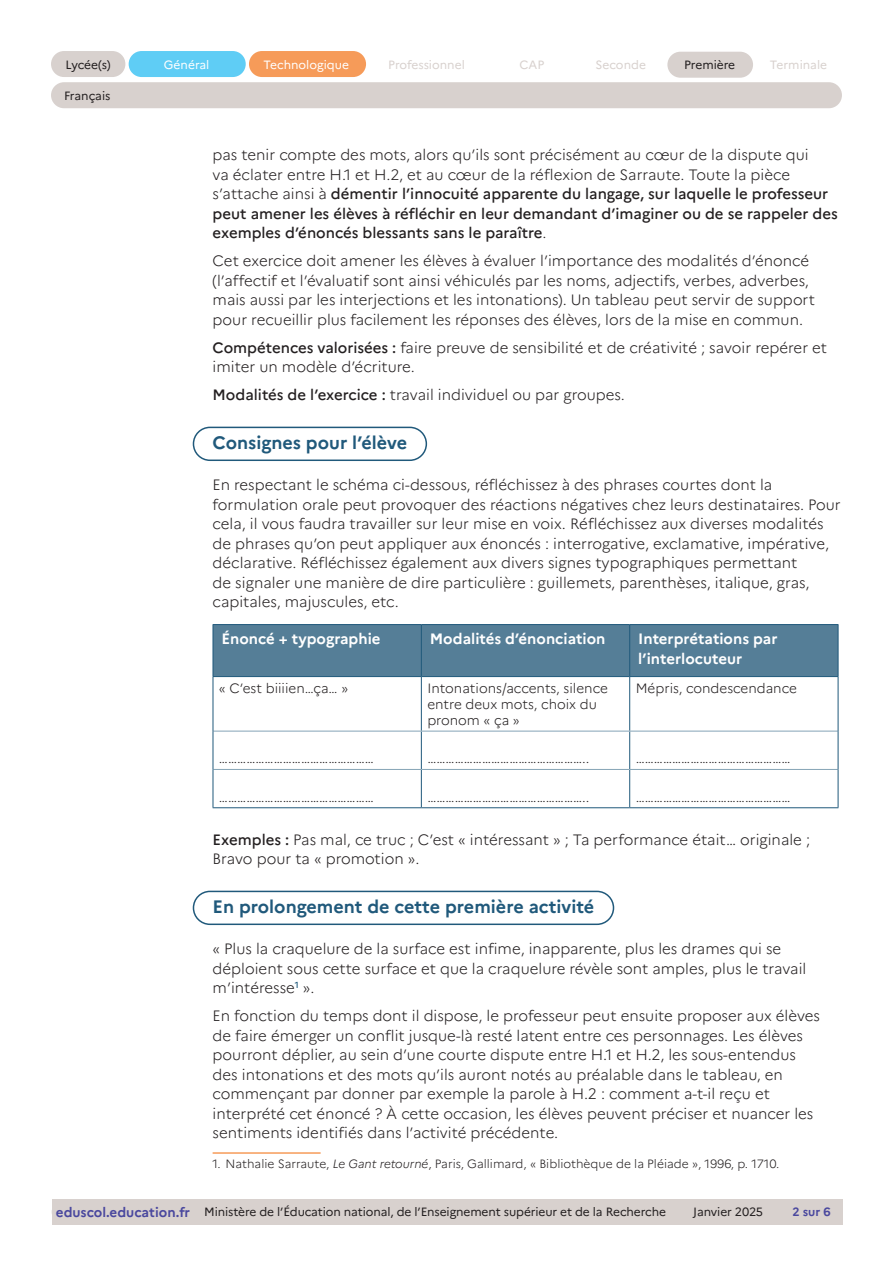
<style>
.page{position:relative;width:893px;height:1263px;background:#fff}
.page>*{position:absolute;margin:0;border:0;box-sizing:border-box;transform-origin:0 0}
._04_titre_3{font:700 18px "Marianne";color:#20597b}
.Texte_courant{font:300 15px/19.5px "Marianne";color:#231f20}
.Texte_courant-2{font:500 15px/19.5px "Marianne";color:#231f20}
.Entête_L1{font:700 15px/19.5px "Marianne";color:#fff}
.Corps{font:300 13.5px/16.2px "Marianne";color:#231f20}
.t1{font:12px "Marianne";letter-spacing:-.01em;color:#231f20}
._11_note_bas_de_page{font:300 12px "Marianne";color:#231f20}
.t2{font:12px "Marianne";color:#d8d1ce}
.t3{font:12px "Marianne";color:#fff}
.t4{font:700 12px "Marianne";color:#4a489e}
.s1{font-weight:300}
.s2{font-weight:500}
.s3{font-style:italic}
.s4{font-weight:700;font-size:13.5px;color:#4a489e}
</style>
<div class="page">
<div style="left:51px;top:51px;width:74px;height:26px;background:#d8d1ce;border-radius:13px"></div>
<div style="left:129px;top:51px;width:117px;height:26px;background:#5fcdf5;border-radius:13px"></div>
<div style="left:249px;top:51px;width:117px;height:26px;background:#f69b59;border-radius:13px"></div>
<div style="left:667px;top:52px;width:86px;height:26px;background:#d8d1ce;border-radius:13px"></div>
<div style="left:51px;top:82px;width:791px;height:26px;background:#d8d1ce;border-radius:13px"></div>
<div style="left:52px;top:1199px;width:142px;height:26px;background:#d8d1ce"></div>
<div style="left:194px;top:1199px;width:482px;height:26px;background:#d8d1ce"></div>
<div style="left:676px;top:1199px;width:104px;height:26px;background:#d8d1ce"></div>
<div style="left:780px;top:1199px;width:63px;height:26px;background:#d8d1ce"></div>
<div style="left:193px;top:427px;width:234px;height:34px;border:2px solid #20597b;border-radius:16px"></div>
<div style="left:193px;top:891px;width:421px;height:34px;border:2px solid #20597b;border-radius:16px"></div>
<div style="left:214px;top:625px;width:624px;height:51px;background:#557e97"></div>
<hr style="left:421px;top:625px;width:1px;height:51px;background:#20597b">
<hr style="left:629px;top:625px;width:1px;height:51px;background:#20597b">
<hr style="left:421px;top:677px;width:1px;height:54px;background:#20597b">
<hr style="left:629px;top:677px;width:1px;height:54px;background:#20597b">
<hr style="left:421px;top:731px;width:1px;height:38px;background:#20597b">
<hr style="left:629px;top:731px;width:1px;height:38px;background:#20597b">
<hr style="left:421px;top:770px;width:1px;height:37px;background:#20597b">
<hr style="left:629px;top:770px;width:1px;height:37px;background:#20597b">
<hr style="left:213px;top:731px;width:208px;height:1px;background:#85a4b6">
<hr style="left:421px;top:731px;width:209px;height:1px;background:#85a4b6">
<hr style="left:630px;top:731px;width:208px;height:1px;background:#85a4b6">
<hr style="left:213px;top:769px;width:208px;height:1px;background:#85a4b6">
<hr style="left:421px;top:769px;width:209px;height:1px;background:#85a4b6">
<hr style="left:630px;top:769px;width:208px;height:1px;background:#85a4b6">
<hr style="left:213px;top:677px;width:1px;height:54px;background:#20597b">
<hr style="left:838px;top:677px;width:1px;height:54px;background:#20597b">
<hr style="left:213px;top:731px;width:1px;height:38px;background:#20597b">
<hr style="left:838px;top:731px;width:1px;height:38px;background:#20597b">
<hr style="left:213px;top:769px;width:1px;height:38px;background:#20597b">
<hr style="left:838px;top:769px;width:1px;height:38px;background:#20597b">
<hr style="left:213px;top:807px;width:208px;height:1px;background:#20597b">
<hr style="left:421px;top:807px;width:209px;height:1px;background:#20597b">
<hr style="left:630px;top:807px;width:208px;height:1px;background:#20597b">
<hr style="left:213px;top:624px;width:208px;height:1px;background:#20597b">
<hr style="left:213px;top:625px;width:1px;height:51px;background:#20597b">
<hr style="left:421px;top:624px;width:209px;height:1px;background:#20597b">
<hr style="left:630px;top:624px;width:208px;height:1px;background:#20597b">
<hr style="left:838px;top:625px;width:1px;height:51px;background:#20597b">
<hr style="left:213px;top:676px;width:208px;height:1px;background:#20597b">
<hr style="left:421px;top:676px;width:209px;height:1px;background:#20597b">
<hr style="left:630px;top:676px;width:208px;height:1px;background:#20597b">
<hr style="left:213px;top:1152px;width:108px;height:2px;background:#f69b59">
<p class="t1" style="left:65px;top:57px;width:47px">Lycée(s)</p>
<p class="t3" style="left:164px;top:57px;width:47px">Général</p>
<p class="t3" style="left:263px;top:57px;width:87px">Technologique</p>
<p class="t2" style="left:388px;top:57px;width:78px">Professionnel</p>
<p class="t2" style="left:520px;top:58px;width:26px">CAP</p>
<p class="t2" style="left:596px;top:58px;width:52px">Seconde</p>
<p class="t1" style="left:684px;top:58px;width:53px">Première</p>
<p class="t2" style="left:770px;top:58px;width:59px">Terminale</p>
<p class="t1" style="left:64px;top:88px;width:48px">Français</p>
<p class="Texte_courant-2" style="left:213px;top:145px;width:627px"><span class="s1">pas tenir compte des mots, alors qu’ils sont précisément au cœur de la dispute qui<br>va éclater entre H.1 et H.2, et au cœur de la réflexion de Sarraute. Toute la pièce s’attache ainsi à</span> démentir l’innocuité apparente du langage, sur laquelle le professeur peut amener les élèves à réfléchir en leur demandant d’imaginer ou de se rappeler des exemples d’énoncés blessants sans le paraître<span class="s1">.</span></p>
<p class="Texte_courant" style="left:213px;top:251px;width:604px">Cet exercice doit amener les élèves à évaluer l’importance des modalités d’énoncé (l’affectif et l’évaluatif sont ainsi véhiculés par les noms, adjectifs, verbes, adverbes, mais aussi par les interjections et les intonations). Un tableau peut servir de support pour recueillir plus facilement les réponses des élèves, lors de la mise en commun.</p>
<p class="Texte_courant" style="left:213px;top:337px;width:616px"><span class="s2">Compétences valorisées :</span> faire preuve de sensibilité et de créativité ; savoir repérer et imiter un modèle d’écriture.</p>
<p class="Texte_courant" style="left:213px;top:385px;width:414px"><span class="s2">Modalités de l’exercice :</span> travail individuel ou par groupes.</p>
<p class="_04_titre_3" style="left:213px;top:432px;width:196px">Consignes pour l’élève</p>
<p class="Texte_courant" style="left:213px;top:475px;width:629px">En respectant le schéma ci-dessous, réfléchissez à des phrases courtes dont la formulation orale peut provoquer des réactions négatives chez leurs destinataires. Pour cela, il vous faudra travailler sur leur mise en voix. Réfléchissez aux diverses modalités de phrases qu’on peut appliquer aux énoncés : interrogative, exclamative, impérative, déclarative. Réfléchissez également aux divers signes typographiques permettant<br>de signaler une manière de dire particulière : guillemets, parenthèses, italique, gras, capitales, majuscules, etc.</p>
<p class="Entête_L1" style="left:221px;top:629px;width:161px">Énoncé + typographie</p>
<p class="Entête_L1" style="left:430px;top:629px;width:177px">Modalités d’énonciation</p>
<p class="Entête_L1" style="left:638px;top:629px;width:141px">Interprétations par l’interlocuteur</p>
<p class="Corps" style="left:219px;top:680px;width:131px">« C’est biiiien…ça… »</p>
<p class="Corps" style="left:427px;top:680px;width:182px">Intonations/accents, silence entre deux mots, choix du pronom « ça »</p>
<p class="Corps" style="left:636px;top:680px;width:163px">Mépris, condescendance</p>
<p class="Corps" style="left:219px;top:750px;width:156px">……………………………………………</p>
<p class="Corps" style="left:427px;top:750px;width:164px">……………………………………………..</p>
<p class="Corps" style="left:636px;top:750px;width:156px">……………………………………………</p>
<p class="Corps" style="left:219px;top:789px;width:156px">……………………………………………</p>
<p class="Corps" style="left:427px;top:789px;width:164px">……………………………………………..</p>
<p class="Corps" style="left:636px;top:789px;width:156px">……………………………………………</p>
<p class="Texte_courant" style="left:213px;top:829px;width:599px"><span class="s2">Exemples :</span> Pas mal, ce truc ; C’est « intéressant » ; Ta performance était… originale ;<br>Bravo pour ta « promotion ».</p>
<p class="_04_titre_3" style="left:213px;top:896px;width:383px">En prolongement de cette première activité</p>
<p class="Texte_courant" style="left:213px;top:939px;width:595px">« Plus la craquelure de la surface est infime, inapparente, plus les drames qui se déploient sous cette surface et que la craquelure révèle sont amples, plus le travail m’intéresse<sup>1</sup> ».</p>
<p class="Texte_courant" style="left:213px;top:1006px;width:609px">En fonction du temps dont il dispose, le professeur peut ensuite proposer aux élèves de faire émerger un conflit jusque-là resté latent entre ces personnages. Les élèves pourront déplier, au sein d’une courte dispute entre H.1 et H.2, les sous-entendus des intonations et des mots qu’ils auront notés au préalable dans le tableau, en commençant par donner par exemple la parole à H.2 : comment a-t-il reçu et interprété cet énoncé ? À cette occasion, les élèves peuvent préciser et nuancer les sentiments identifiés dans l’activité précédente.</p>
<p class="_11_note_bas_de_page" style="left:213px;top:1156px;width:568px">1. Nathalie Sarraute, <span class="s3">Le Gant retourné</span>, Paris, Gallimard, « Bibliothèque de la Pléiade », 1996, p. 1710.</p>
<p class="t1" style="left:56px;top:1205px;width:612px"><span class="s4">eduscol.education.fr</span> Ministère de l’Éducation national, de l’Enseignement supérieur et de la Recherche</p>
<p class="t1" style="left:693px;top:1205px;width:71px">Janvier 2025</p>
<p class="t4" style="left:792px;top:1205px;width:40px">2 sur 6</p>
</div>
